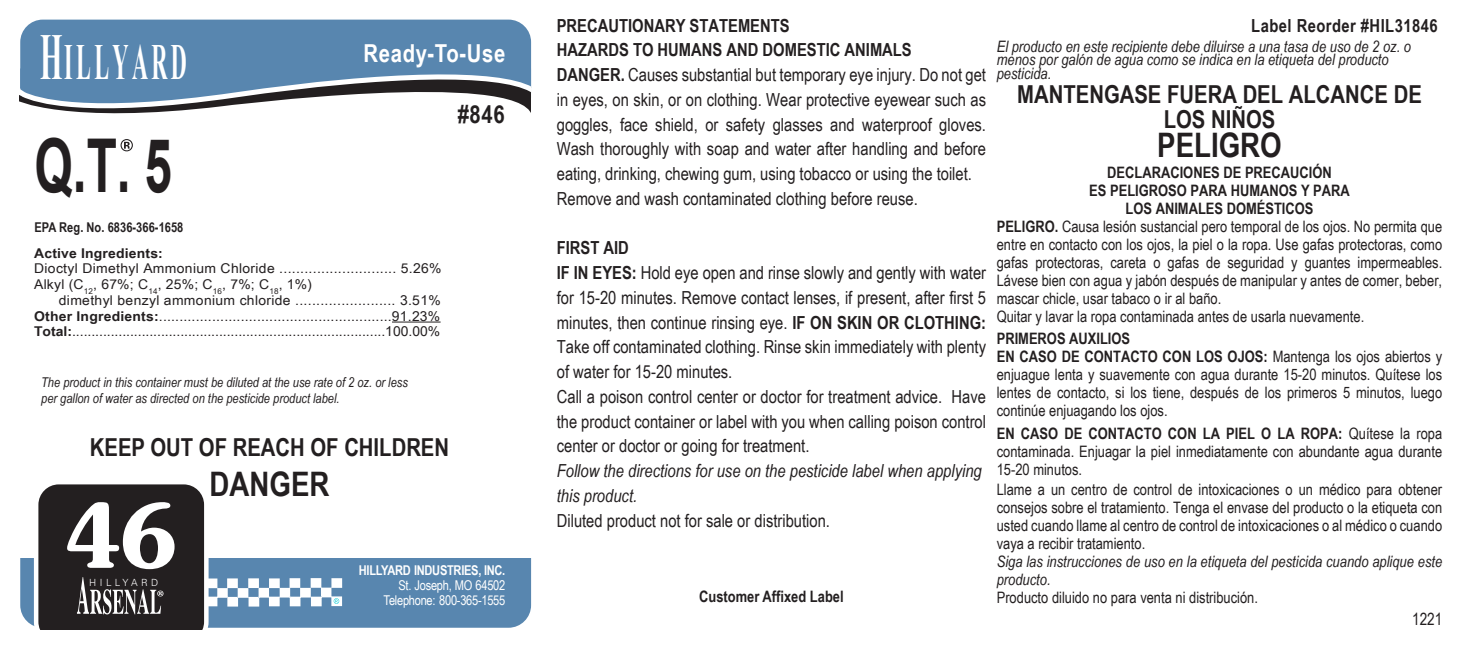
<style>
.page{position:relative;width:1458px;height:648px;background:#fff}
.page>*{position:absolute;margin:0;border:0;box-sizing:border-box;transform-origin:0 0}
.t1{font:600 87.52px "Souvenir";color:#fff}
.t2{font:700 74.25px "Arial";color:#231f20;scale:.67 1}
.t3{font:700 50.62px "Times New Roman";letter-spacing:.15em;color:#fff;scale:.44 1}
.t4{font:700 33.75px "Arial Narrow";color:#231f20}
.t5{font:700 24.75px/24.8px "Arial Narrow";color:#231f20;text-align:center}
.t6{font:700 24.75px "Arial Narrow";letter-spacing:.025em;color:#fff}
.t7{font:18px/24.8px "Arial Narrow";color:#231f20}
.t8{font:italic 18px/24.8px "Arial Narrow";color:#231f20}
.t9{font:700 18px "Arial Narrow";color:#231f20}
.t10{font:700 18px "Arial Narrow";letter-spacing:.025em;color:#231f20}
.t11{font:16.88px "Arial Narrow";color:#231f20}
.t12{font:15.75px/18px "Arial Narrow";color:#231f20;text-align:justify}
.t13{font:italic 15.75px/13.5px "Arial Narrow";color:#231f20}
.t14{font:700 15.75px "Arial Narrow";color:#231f20}
.t15{font:13.5px/15.8px "Arial Narrow";letter-spacing:.02em;color:#231f20;scale:1.26 1}
.t16{font:italic 13.5px/15.8px "Arial Narrow";color:#231f20}
.t17{font:13.5px/14.6px "Arial Narrow";letter-spacing:-.02em;color:#fff;text-align:right}
.t18{font:700 13.5px "Arial Narrow";letter-spacing:-.02em;color:#fff}
.t19{font:700 13.5px "Arial Narrow";letter-spacing:.01em;color:#231f20}
.t20{font:700 13.5px "Arial Narrow";letter-spacing:.01em;color:#231f20;scale:1.26 1}
.t21{font:300 9.9px "Univers";letter-spacing:.35em;color:#fff}
.s1{font-size:65.25px}
.s2{font-weight:700}
</style>
<div class="page">
<div style="left:20px;top:20px;width:511px;height:68px;background:#5886af"></div>
<div style="left:20px;top:558px;width:511px;height:70px;background:#5886af"></div>
<svg style="left:19px;top:59px;width:512px;height:55px"></svg>
<svg style="left:34px;top:484px;width:308px;height:146px"></svg>
<svg style="left:121px;top:139px;width:12px;height:12px"></svg>
<hr style="left:392px;top:322px;width:49px;height:1px;background:#231f20">
<h3 class="t3" style="left:40px;top:25px;width:335px"><span class="s1">H</span>ILLYARD</h3>
<h3 class="t6" style="left:364px;top:34px;width:143px">Ready-To-Use</h3>
<h2 class="t2" style="left:34px;top:114px;width:207px">Q.T. 5</h2>
<p class="t19" style="left:34px;top:217px;width:151px">EPA Reg. No. 6836-366-1658</p>
<p class="t20" style="left:34px;top:243px;width:104px">Active Ingredients:</p>
<p class="t15" style="left:34px;top:260px;width:325px">Dioctyl Dimethyl Ammonium Chloride ............................ 5.26%<br>Alkyl (C<sub>12</sub>, 67%; C<sub>14</sub>, 25%; C<sub>16</sub>, 7%; C<sub>18</sub>, 1%)</p>
<p class="t15" style="left:34px;top:292px;width:324px;text-align:justify;text-indent:25px">dimethyl benzyl ammonium chloride ........................ 3.51% <span class="s2">Other Ingredients:</span> .........................................................91.23% <span class="s2">Total :</span>.................................................................................100.00%</p>
<h3 class="t5" style="left:458px;top:101px;width:49px">#846</h3>
<p class="t16" style="left:41px;top:374px;width:368px">The product in this container must be diluted at the use rate of 2 oz. or less per gallon of water as directed on the pesticide product label.</p>
<h3 class="t5" style="left:90px;top:434px;width:361px">KEEP OUT OF REACH OF CHILDREN</h3>
<h3 class="t4" style="left:210px;top:459px;width:121px">DANGER</h3>
<h1 class="t1" style="left:64px;top:481px;width:116px">46</h1>
<p class="t21" style="left:89px;top:577px;width:70px">HILLYARD</p>
<p class="t18" style="left:359px;top:560px;width:148px">HILLYARD INDUSTRIES, INC.</p>
<p class="t17" style="left:384px;top:577px;width:123px">St. Joseph, MO 64502<br>Telephone: 800-365-1555</p>
<p class="t9" style="left:557px;top:12px;width:234px">PRECAUTIONARY STATEMENTS</p>
<p class="t10" style="left:1251px;top:12px;width:188px">Label Reorder #HIL31846</p>
<p class="t7" style="left:557px;top:37px;width:431px"><span class="s2">HAZARDS TO HUMANS AND DOMESTIC ANIMALS<br>DANGER.</span> Causes substantial but temporary eye injury. Do not get in eyes, on skin, or on clothing. Wear protective eyewear such as goggles, face shield, or safety glasses and waterproof gloves.<br>Wash thoroughly with soap and water after handling and before eating, drinking, chewing gum, using tobacco or using the toilet.<br>Remove and wash contaminated clothing before reuse.</p>
<p class="t7" style="left:557px;top:235px;width:431px"><span class="s2">FIRST AID<br>IF IN EYES:</span> Hold eye open and rinse slowly and gently with water for 15-20 minutes. Remove contact lenses, if present, after first 5 minutes, then continue rinsing eye. <span class="s2">IF ON SKIN OR CLOTHING:<br></span>Take off contaminated clothing. Rinse skin immediately with plenty of water for 15-20 minutes.<br>Call a poison control center or doctor for treatment advice. Have the product container or label with you when calling poison control center or doctor or going for treatment.</p>
<p class="t8" style="left:557px;top:458px;width:426px">Follow the directions for use on the pesticide label when applying this product.</p>
<p class="t7" style="left:557px;top:507px;width:275px">Diluted product not for sale or distribution.</p>
<p class="t13" style="left:997px;top:39px;width:416px">El producto en este recipiente debe diluirse a una tasa de uso de 2 oz. o menos por galón de agua como se indica en la etiqueta del producto pesticida.</p>
<h3 class="t5" style="left:1017px;top:81px;width:406px">MANTENGASE FUERA DEL ALCANCE DE<br>LOS NIÑOS</h3>
<h3 class="t4" style="left:1157px;top:120px;width:126px">PELIGRO</h3>
<p class="t14" style="left:1107px;top:160px;width:226px">DECLARACIONES DE PRECAUCIÓN</p>
<p class="t14" style="left:1089px;top:178px;width:262px">ES PELIGROSO PARA HUMANOS Y PARA</p>
<p class="t14" style="left:1126px;top:196px;width:190px">LOS ANIMALES DOMÉSTICOS</p>
<p class="t12" style="left:997px;top:216px;width:447px"><span class="s2">PELIGRO.</span> Causa lesión sustancial pero temporal de los ojos. No permita que</p>
<p class="t12" style="left:997px;top:234px;width:447px">entre en contacto con los ojos, la piel o la ropa. Use gafas protectoras, como</p>
<p class="t12" style="left:997px;top:252px;width:447px">gafas protectoras, careta o gafas de seguridad y guantes impermeables.</p>
<p class="t12" style="left:997px;top:270px;width:447px">Lávese bien con agua y jabón después de manipular y antes de comer, beber,</p>
<p class="t12" style="left:997px;top:288px;width:226px">mascar chicle, usar tabaco o ir al baño.</p>
<p class="t12" style="left:997px;top:306px;width:369px">Quitar y lavar la ropa contaminada antes de usarla nuevamente.</p>
<p class="t12" style="left:997px;top:329px;width:447px;text-align:left"><span class="s2">PRIMEROS AUXILIOS<br>EN CASO DE CONTACTO CON LOS OJOS:</span> Mantenga los ojos abiertos y enjuague lenta y suavemente con agua durante 15-20 minutos. Quítese los lentes de contacto, si los tiene, después de los primeros 5 minutos, luego continúe enjuagando los ojos.</p>
<p class="t12" style="left:997px;top:423px;width:447px"><span class="s2">EN CASO DE CONTACTO CON LA PIEL O LA ROPA:</span> Quítese la ropa contaminada. Enjuagar la piel inmediatamente con abundante agua durante 15-20 minutos.</p>
<p class="t12" style="left:997px;top:480px;width:447px">Llame a un centro de control de intoxicaciones o un médico para obtener consejos sobre el tratamiento. Tenga el envase del producto o la etiqueta con usted cuando llame al centro de control de intoxicaciones o al médico o cuando vaya a recibir tratamiento.</p>
<p class="t13" style="left:997px;top:552px;width:447px;line-height:18px">Siga las instrucciones de uso en la etiqueta del pesticida cuando aplique este producto.</p>
<p class="t12" style="left:997px;top:588px;width:263px">Producto diluido no para venta ni distribución.</p>
<p class="t11" style="left:1412px;top:607px;width:32px">1221</p>
<p class="t14" style="left:699px;top:585px;width:146px">Customer Affixed Label</p>
</div>
